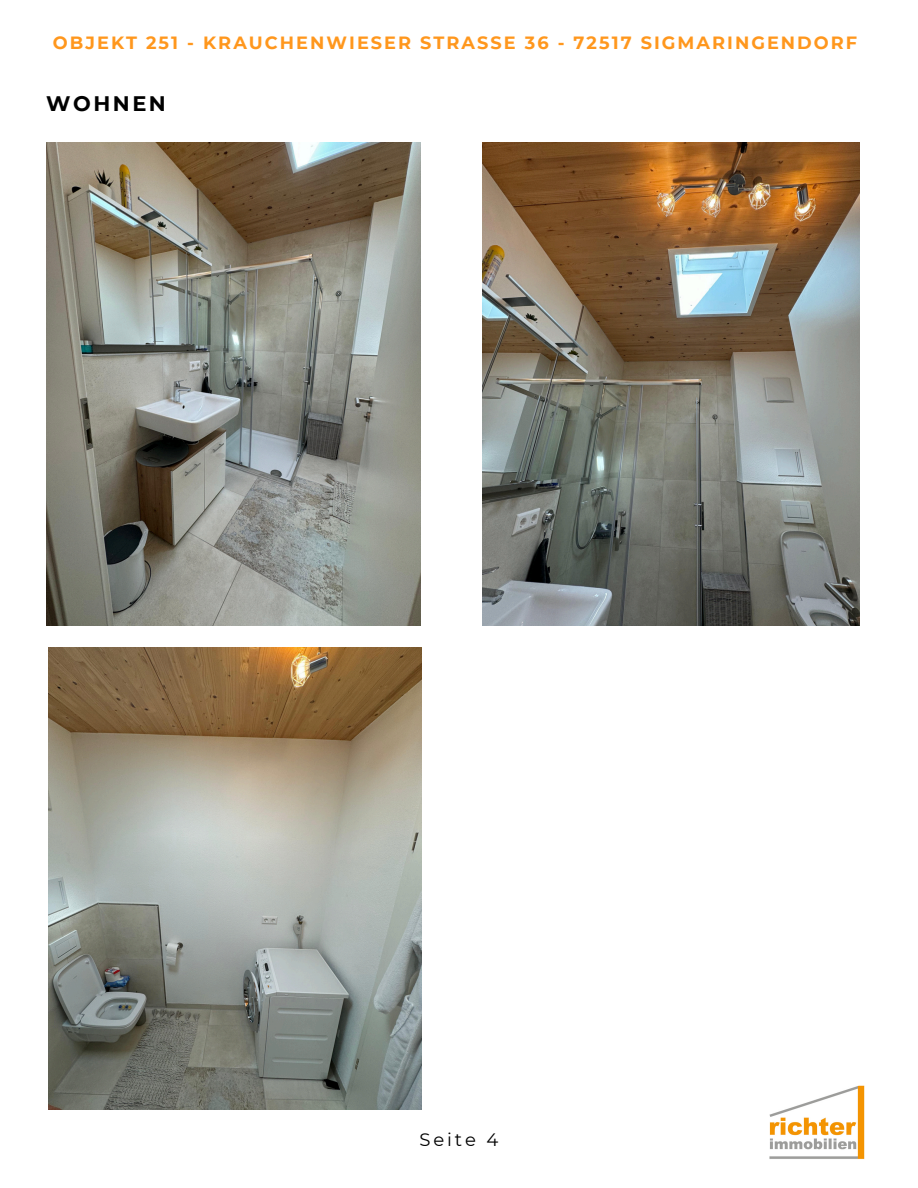
<style>
.page{position:relative;width:918px;height:1188px;background:#fff}
.page>*{position:absolute;margin:0;border:0;box-sizing:border-box;transform-origin:0 0}
.t1{font:700 21px "Montserrat";letter-spacing:.12em;color:#000}
.t2{font:18px "Montserrat";letter-spacing:.16em;color:#000}
.t3{font:700 17.7px "Montserrat";letter-spacing:.115em;color:#ff971d}
</style>
<div class="page">
<img style="left:769px;top:1086px;width:96px;height:73px">
<img style="left:46px;top:142px;width:375px;height:484px">
<img style="left:483px;top:142px;width:377px;height:484px">
<img style="left:49px;top:648px;width:372px;height:462px">
<p class="t3" style="left:53px;top:32px;width:806px">OBJEKT 251 - KRAUCHENWIESER STRASSE 36 - 72517 SIGMARINGENDORF</p>
<p class="t1" style="left:46px;top:90px;width:121px">WOHNEN</p>
<p class="t2" style="left:420px;top:1129px;width:80px">Seite 4</p>
</div>
